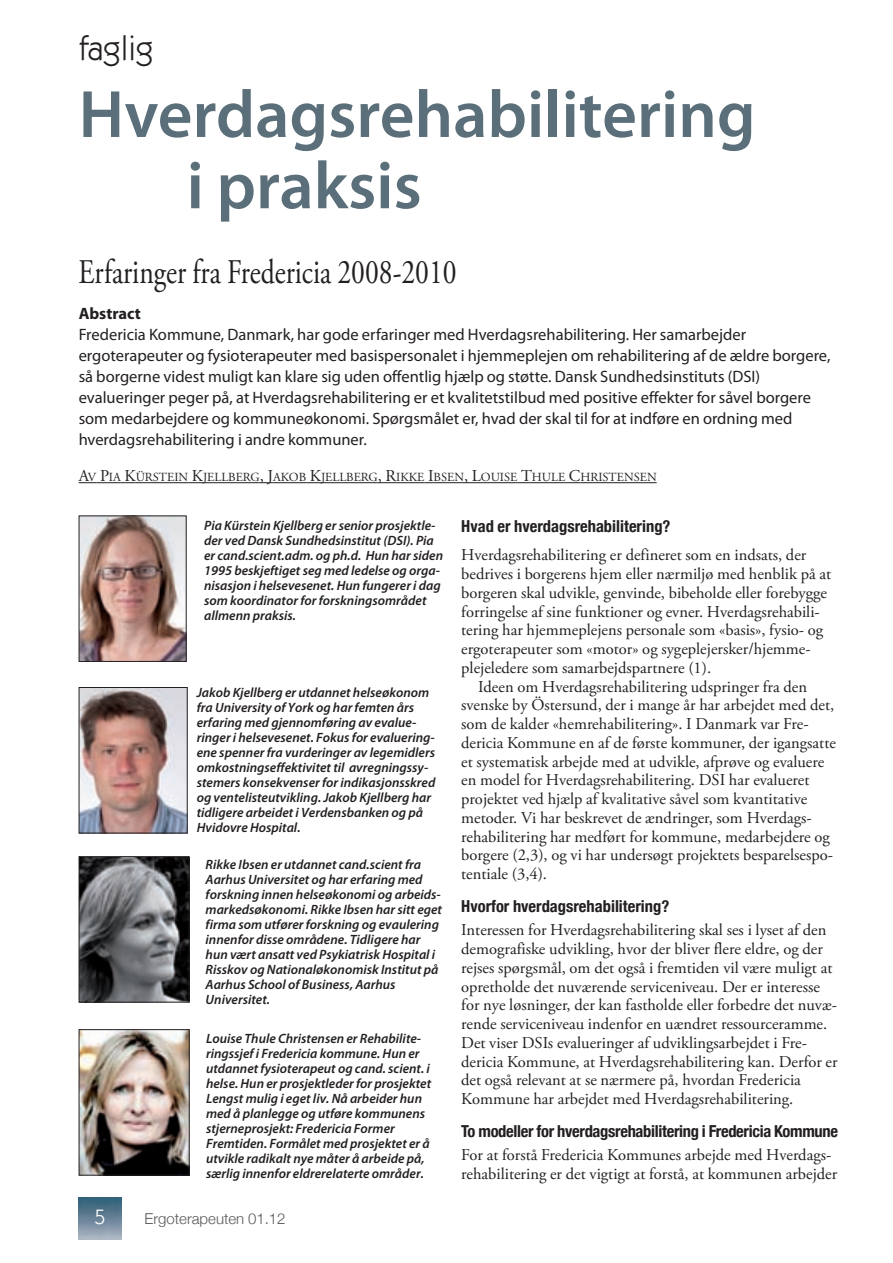
<style>
.page{position:relative;width:893px;height:1263px;background:#fff}
.page>*{position:absolute;margin:0;border:0;box-sizing:border-box;transform-origin:0 0}
.t1{font:600 67.5px/71.2px "Myriad Pro";color:#5b6f7b}
.t2{font:34.5px "Adobe Garamond Pro";color:#231f20;scale:.8 1}
.t3{font:34.5px "Itc Kabel";color:#231f20}
.t4{font:16.5px/18.8px "Adobe Garamond Pro";color:#231f20}
.t5{font:16.5px/21px "Myriad Pro";color:#231f20}
.t6{font:700 condensed 16.5px "Helvetica Neue";color:#231f20}
.t7{font:700 condensed 16.5px "Helvetica Neue";letter-spacing:-.02em;color:#231f20}
.t8{font:700 16.5px "Myriad Pro";color:#231f20}
.t9{font:300 15px "Helvetica Neue";color:#57585a}
.t10{font:italic 600 13.5px/15px "Myriad Pro";color:#231f20}
.t11{font:12.3px "Adobe Garamond Pro";color:#231f20}
.s1{font-size:16.5px}
</style>
<div class="page">
<svg style="left:79px;top:482px;width:57px;height:1px"></svg>
<hr style="left:136px;top:482px;width:52px;height:1px;background:#231f20">
<svg style="left:188px;top:482px;width:15px;height:1px"></svg>
<hr style="left:203px;top:482px;width:57px;height:1px;background:#231f20">
<svg style="left:260px;top:482px;width:13px;height:1px"></svg>
<hr style="left:273px;top:482px;width:33px;height:1px;background:#231f20">
<svg style="left:306px;top:482px;width:15px;height:1px"></svg>
<hr style="left:321px;top:482px;width:57px;height:1px;background:#231f20">
<svg style="left:378px;top:482px;width:56px;height:1px"></svg>
<hr style="left:434px;top:482px;width:30px;height:1px;background:#231f20">
<svg style="left:464px;top:482px;width:17px;height:1px"></svg>
<hr style="left:481px;top:482px;width:36px;height:1px;background:#231f20">
<svg style="left:517px;top:482px;width:15px;height:1px"></svg>
<hr style="left:532px;top:482px;width:33px;height:1px;background:#231f20">
<svg style="left:565px;top:482px;width:15px;height:1px"></svg>
<hr style="left:580px;top:482px;width:77px;height:1px;background:#231f20">
<img style="left:79px;top:1197px;width:42px;height:42px">
<img style="left:81px;top:517px;width:104px;height:143px">
<div style="left:79px;top:515px;width:108px;height:147px;border:1px solid #231f20"></div>
<img style="left:81px;top:689px;width:105px;height:142px">
<div style="left:79px;top:687px;width:109px;height:146px;border:1px solid #231f20"></div>
<img style="left:81px;top:858px;width:106px;height:142px">
<div style="left:79px;top:856px;width:110px;height:146px;border:1px solid #231f20"></div>
<img style="left:81px;top:1031px;width:107px;height:142px">
<div style="left:79px;top:1029px;width:111px;height:146px;border:1px solid #231f20"></div>
<svg style="left:95px;top:1209px;width:9px;height:15px"></svg>
<h2 class="t3" style="left:79px;top:35px;width:76px">faglig</h2>
<h1 class="t1" style="left:187px;top:84px;width:570px;text-indent:-108px">Hverdagsrehabilitering i praksis</h1>
<h2 class="t2" style="left:79px;top:259px;width:474px">Erfaringer fra Fredericia 2008-2010</h2>
<p class="t8" style="left:79px;top:308px;width:64px">Abstract</p>
<p class="t5" style="left:79px;top:326px;width:753px">Fredericia Kommune, Danmark, har gode erfaringer med Hverdagsrehabilitering. Her samarbejder ergoterapeuter og fysioterapeuter med basispersonalet i hjemmeplejen om rehabilitering af de ældre borgere, så borgerne videst muligt kan klare sig uden offentlig hjælp og støtte. Dansk Sundhedsinstituts (DSI) evalueringer peger på, at Hverdagsrehabilitering er et kvalitetstilbud med positive effekter for såvel borgere som medarbejdere og kommuneøkonomi. Spørgsmålet er, hvad der skal til for at indføre en ordning med hverdagsrehabilitering i andre kommuner.</p>
<p class="t11" style="left:79px;top:472px;width:579px"><span class="s1">A</span>V <span class="s1">P</span>IA <span class="s1">K</span>ÜRSTEIN <span class="s1">K</span>JELLBERG<span class="s1">, J</span>AKOB <span class="s1">K</span>JELLBERG<span class="s1">, R</span>IKKE <span class="s1">I</span>BSEN<span class="s1">, L</span>OUISE <span class="s1">T</span>HULE <span class="s1">C</span>HRISTENSEN</p>
<p class="t10" style="left:204px;top:519px;width:240px">Pia Kürstein Kjellberg er senior prosjektle&shy;der ved Dansk Sund hedsinstitut (DSI). Pia er cand.scient.adm. og ph.d. Hun har siden 1995 beskjeftiget seg med ledelse og orga&shy;nisasjon i helsevesenet. Hun fungerer i dag som koordinator for forskningsområdet allmenn praksis.</p>
<p class="t10" style="left:197px;top:686px;width:240px">Jakob Kjellberg er utdannet helseøkonom fra University of York og har femten års erfaring med gjennomføring av evalue&shy;ringer i helsevesenet. Fokus for evaluering&shy;ene spenner fra vurderinger av legemidlers omkostningseffektivitet til avregningssy&shy;stemers konsekvenser for indikasjonsskred og ventelisteutvikling. Jakob Kjellberg har tidligere arbeidet i Ver densbanken og på Hvidovre Hospital.</p>
<p class="t10" style="left:206px;top:858px;width:238px">Rikke Ibsen er utdannet cand.scient fra Aarhus Universitet og har erfaring med forskning innen helseøkonomi og arbeids&shy;markedsøkonomi. Rikke Ibsen har sitt eget firma som utfører forskning og evaulering innenfor disse områdene. Tidligere har hun vært ansatt ved Psykiatrisk Hospital i Risskov og Nationaløkonomisk Institut på Aarhus School of Business, Aarhus Universitet.</p>
<p class="t10" style="left:206px;top:1031px;width:227px">Louise Thule Christensen er Rehabilite - ringssjef i Fredericia kommune. Hun er utdannet fysioterapeut og cand. scient. i helse. Hun er prosjektleder for prosjektet Lengst mulig i eget liv. Nå arbeider hun med å planlegge og utføre kommunens stjerneprosjekt: Fredericia Former Fremtiden. Formålet med prosjektet er å utvikle radikalt nye måter å arbeide på, særlig innenfor eldrerelaterte områder.</p>
<p class="t9" style="left:145px;top:1209px;width:143px">Ergoterapeuten 01.12</p>
<p class="t6" style="left:461px;top:516px;width:211px">Hvad er hverdagsrehabilitering?</p>
<p class="t4" style="left:461px;top:547px;width:371px">Hverdagsrehabilitering er defineret som en indsats, der bedrives i borgerens hjem eller nærmiljø med henblik på at borgeren skal udvikle, genvinde, bibeholde eller forebygge forringelse af sine funktioner og evner. Hverdags rehabili - tering har hjemmeplejens personale som «basis», fysio- og ergoterapeuter som «motor» og sygeplejers ker/hjemme - plejeledere som samarbejdspartnere (1).</p>
<p class="t4" style="left:461px;top:678px;width:376px;text-indent:17px">Ideen om Hverdagsrehabilitering udspringer fra den svenske by Östersund, der i mange år har arbejdet med det, som de kalder «hemrehabilitering». I Danmark var Fre - dericia Kom mune en af de første kommuner, der igangsatte et systematisk arbejde med at udvikle, afprøve og evaluere en mo del for Hverdagsrehabilitering. DSI har evalueret projektet ved hjælp af kvalitative såvel som kvantitative metoder. Vi har beskrevet de ændrin ger, som Hverdags - rehabilite ring har medført for kommune, medarbejdere og borgere (2,3), og vi har undersøgt projektets besparelsespo&shy;tentiale (3,4).</p>
<p class="t6" style="left:461px;top:896px;width:210px">Hvorfor hverdagsrehabilitering?</p>
<p class="t4" style="left:461px;top:922px;width:378px">Interessen for Hverdagsrehabilitering skal ses i lyset af den demografiske udvikling, hvor der bliver flere eldre, og der rejses spørgsmål, om det også i fremtiden vil være muligt at opretholde det nuværende serviceniveau. Der er interesse for nye løsninger, der kan fastholde eller forbedre det nuvæ&shy;rende serviceniveau indenfor en uændret ressourceramme.<br>Det viser DSIs evalueringer af udviklingsarbejdet i Fre - dericia Kommune, at Hverdagsreha bilitering kan. Derfor er det også relevant at se nærmere på, hvordan Fre dericia Kommune har arbejdet med Hverdagsrehabilitering.</p>
<p class="t7" style="left:461px;top:1121px;width:378px">To modeller for hverdagsrehabilitering i Fredericia Kommune</p>
<p class="t4" style="left:461px;top:1147px;width:378px">For at forstå Fredericia Kommunes arbejde med Hverdags - rehabilitering er det vigtigt at forstå, at kommunen arbejder</p>
</div>
